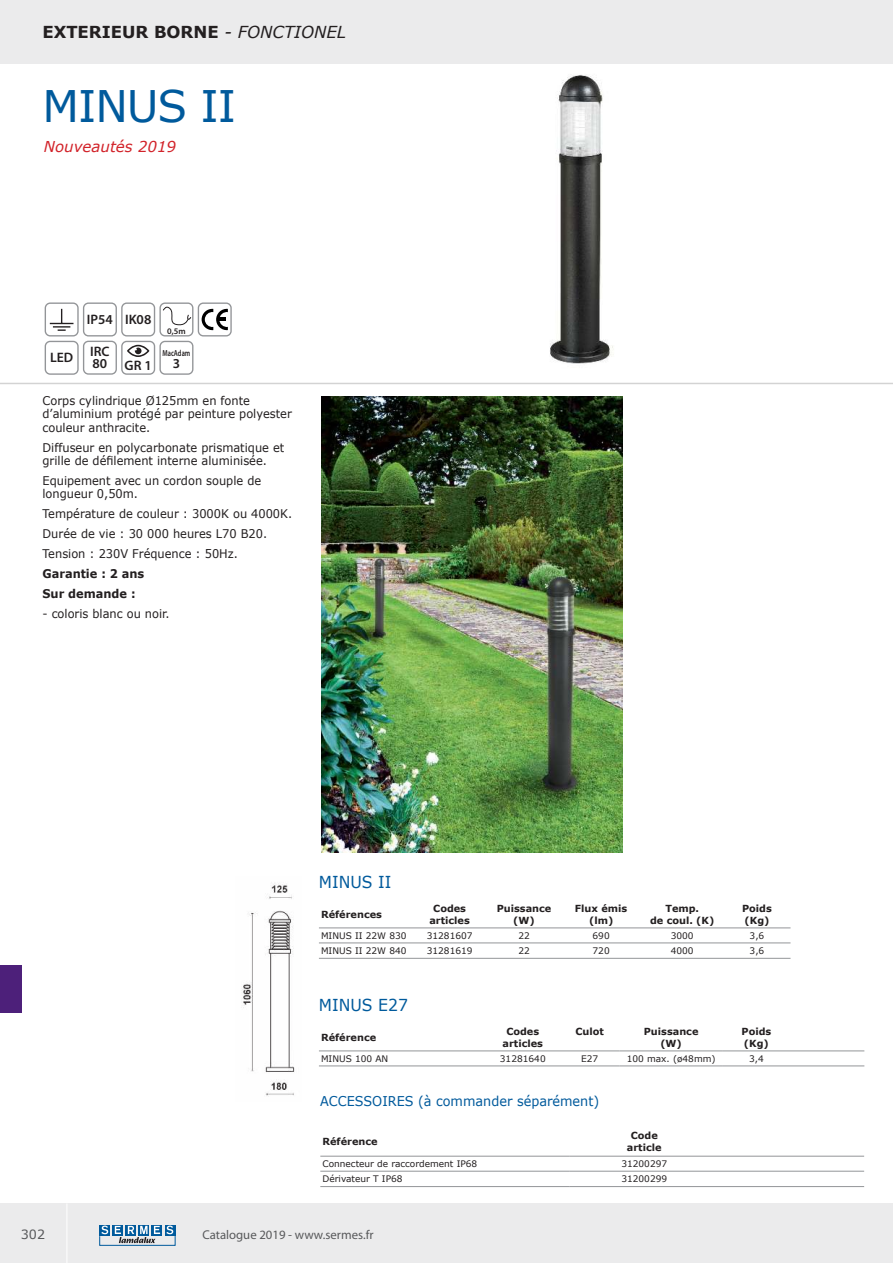
<style>
.page{position:relative;width:893px;height:1263px;background:#fff}
.page>*{position:absolute;margin:0;border:0;box-sizing:border-box;transform-origin:0 0}
.t1{font:43.5px "Verdana";letter-spacing:-.025em;color:#005a9c}
.t2{font:700 16.5px "Verdana";color:#231f20}
.t3{font:16.5px "Verdana";color:#005a9c;scale:.95 1}
.t4{font:italic 15px "Verdana";color:#d2232a}
.t5{font:600 13.65px "Myriad Pro";color:#231f20}
.t6{font:13.5px "Verdana";color:#005a9c;scale:.95 1}
.t7{font:12.75px "Myriad Pro";color:#58595b}
.t8{font:12.75px "Verdana";color:#58595b}
.t9{font:12px/13.5px "Verdana";color:#231f20;scale:.95 1}
.t10{font:700 12px/20px "Verdana";color:#231f20;scale:.95 1}
.t11{font:700 9.75px/12px "Verdana";color:#231f20;text-align:center}
.t12{font:9px "Verdana";color:#231f20}
.t13{font:600 8.7px "Myriad Pro";color:#231f20;scale:.73 1}
.t14{font:600 8.55px "Myriad Pro";color:#231f20}
.s1{font-weight:400;font-style:italic}
</style>
<div class="page">
<div style="left:0;top:1203px;width:893px;height:60px;background:#ebebec"></div>
<hr style="left:67px;top:1203px;width:1px;height:60px;background:#fff">
<svg style="left:152px;top:1225px;width:10px;height:10px"></svg>
<svg style="left:165px;top:1225px;width:10px;height:10px"></svg>
<svg style="left:99px;top:1225px;width:11px;height:10px"></svg>
<div style="left:113px;top:1225px;width:10px;height:10px;background:#337baf"></div>
<svg style="left:101px;top:1225px;width:7px;height:9px"></svg>
<svg style="left:166px;top:1225px;width:7px;height:9px"></svg>
<svg style="left:115px;top:1226px;width:45px;height:17px"></svg>
<div style="left:0;top:0;width:893px;height:64px;background:#ebebec"></div>
<hr style="left:0;top:383px;width:893px;height:1px;background:#231f20">
<div style="left:0;top:965px;width:21px;height:48px;background:#4d207a"></div>
<img style="left:550px;top:75px;width:64px;height:289px">
<hr style="left:319px;top:942px;width:471px;height:1px;background:#939598">
<hr style="left:319px;top:958px;width:471px;height:1px;background:#939598">
<hr style="left:319px;top:927px;width:471px;height:1px;background:#939598">
<hr style="left:319px;top:1065px;width:300px;height:1px;background:#939598">
<hr style="left:619px;top:1065px;width:104px;height:1px;background:#939598">
<hr style="left:723px;top:1065px;width:141px;height:1px;background:#939598">
<hr style="left:319px;top:1050px;width:300px;height:1px;background:#939598">
<hr style="left:619px;top:1050px;width:104px;height:1px;background:#939598">
<hr style="left:723px;top:1050px;width:141px;height:1px;background:#939598">
<div style="left:45px;top:302px;width:34px;height:34px;border:1px solid #939598;border-radius:5px"></div>
<svg style="left:50px;top:309px;width:23px;height:22px"></svg>
<div style="left:83px;top:302px;width:34px;height:34px;border:1px solid #939598;border-radius:5px"></div>
<div style="left:121px;top:302px;width:34px;height:34px;border:1px solid #939598;border-radius:5px"></div>
<div style="left:159px;top:302px;width:34px;height:34px;border:1px solid #939598;border-radius:5px"></div>
<svg style="left:162px;top:304px;width:29px;height:22px"></svg>
<div style="left:45px;top:341px;width:34px;height:34px;border:1px solid #939598;border-radius:5px"></div>
<div style="left:83px;top:341px;width:34px;height:34px;border:1px solid #939598;border-radius:5px"></div>
<div style="left:121px;top:341px;width:34px;height:34px;border:1px solid #939598;border-radius:5px"></div>
<svg style="left:127px;top:345px;width:22px;height:12px"></svg>
<img style="left:242px;top:883px;width:53px;height:213px">
<hr style="left:320px;top:1171px;width:250px;height:1px;background:#939598">
<hr style="left:570px;top:1171px;width:294px;height:1px;background:#939598">
<hr style="left:320px;top:1186px;width:250px;height:1px;background:#939598">
<hr style="left:570px;top:1186px;width:294px;height:1px;background:#939598">
<hr style="left:320px;top:1156px;width:250px;height:1px;background:#939598">
<hr style="left:570px;top:1156px;width:294px;height:1px;background:#939598">
<div style="left:159px;top:341px;width:34px;height:34px;border:1px solid #939598;border-radius:5px"></div>
<img style="left:322px;top:397px;width:300px;height:455px">
<div style="left:198px;top:302px;width:34px;height:34px;border:1px solid #939598;border-radius:5px"></div>
<svg style="left:202px;top:308px;width:26px;height:23px"></svg>
<h2 class="t2" style="left:43px;top:25px;width:305px">EXTERIEUR BORNE <span class="s1">- FONCTIONEL</span></h2>
<h1 class="t1" style="left:43px;top:86px;width:195px">MINUS II</h1>
<p class="t4" style="left:44px;top:138px;width:134px">Nouveautés 2019</p>
<p class="t5" style="left:87px;top:314px;width:66px">IP54 IK08</p>
<p class="t5" style="left:50px;top:349px;width:61px">LED IRC</p>
<p class="t5" style="left:93px;top:358px;width:16px">80</p>
<p class="t5" style="left:125px;top:361px;width:29px">GR 1</p>
<p class="t14" style="left:167px;top:328px;width:20px">0,5m</p>
<p class="t13" style="left:163px;top:350px;width:40px">MacAdam</p>
<p class="t5" style="left:173px;top:358px;width:9px">3</p>
<p class="t9" style="left:43px;top:394px;width:264px">Corps cylindrique Ø125mm en fonte d’aluminium protégé par peinture polyester couleur anthracite.</p>
<p class="t9" style="left:43px;top:441px;width:256px">Diffuseur en polycarbonate prismatique et grille de défilement interne aluminisée.</p>
<p class="t9" style="left:43px;top:474px;width:232px">Equipement avec un cordon souple de longueur 0,50m.</p>
<p class="t9" style="left:43px;top:505px;width:264px;line-height:20px">Température de couleur : 3000K ou 4000K.<br>Durée de vie : 30 000 heures L70 B20.<br>Tension : 230V Fréquence : 50Hz.</p>
<p class="t10" style="left:43px;top:564px;width:109px">Garantie : 2 ans<br>Sur demande :</p>
<p class="t9" style="left:43px;top:607px;width:135px">- coloris blanc ou noir.</p>
<h2 class="t3" style="left:319px;top:875px;width:78px">MINUS II</h2>
<p class="t11" style="left:321px;top:909px;width:62px">Références</p>
<p class="t11" style="left:429px;top:903px;width:42px">Codes articles</p>
<p class="t11" style="left:497px;top:903px;width:56px">Puissance (W)</p>
<p class="t11" style="left:575px;top:903px;width:54px">Flux émis (lm)</p>
<p class="t11" style="left:650px;top:903px;width:66px">Temp.<br>de coul. (K)</p>
<p class="t11" style="left:742px;top:903px;width:31px;text-align:left">Poids (Kg)</p>
<p class="t12" style="left:321px;top:931px;width:87px">MINUS II 22W 830</p>
<p class="t12" style="left:427px;top:931px;width:47px">31281607</p>
<p class="t12" style="left:518px;top:931px;width:13px">22</p>
<p class="t12" style="left:593px;top:931px;width:19px">690</p>
<p class="t12" style="left:671px;top:931px;width:24px">3000</p>
<p class="t12" style="left:750px;top:931px;width:16px">3,6</p>
<p class="t12" style="left:321px;top:947px;width:87px">MINUS II 22W 840</p>
<p class="t12" style="left:427px;top:947px;width:47px">31281619</p>
<p class="t12" style="left:518px;top:947px;width:13px">22</p>
<p class="t12" style="left:593px;top:947px;width:19px">720</p>
<p class="t12" style="left:671px;top:947px;width:24px">4000</p>
<p class="t12" style="left:750px;top:947px;width:16px">3,6</p>
<h2 class="t3" style="left:319px;top:998px;width:95px">MINUS E27</h2>
<p class="t11" style="left:321px;top:1032px;width:57px">Référence</p>
<p class="t11" style="left:503px;top:1026px;width:42px">Codes articles</p>
<p class="t11" style="left:575px;top:1026px;width:30px">Culot</p>
<p class="t11" style="left:644px;top:1026px;width:56px">Puissance (W)</p>
<p class="t11" style="left:741px;top:1026px;width:31px;text-align:left">Poids (Kg)</p>
<p class="t12" style="left:321px;top:1054px;width:69px">MINUS 100 AN</p>
<p class="t12" style="left:500px;top:1054px;width:47px">31281640</p>
<p class="t12" style="left:581px;top:1054px;width:19px">E27</p>
<p class="t12" style="left:627px;top:1054px;width:90px">100 max. (ø48mm)</p>
<p class="t12" style="left:749px;top:1054px;width:16px">3,4</p>
<p class="t6" style="left:320px;top:1094px;width:295px">ACCESSOIRES (à commander séparément)</p>
<p class="t11" style="left:322px;top:1136px;width:57px">Référence</p>
<p class="t11" style="left:627px;top:1130px;width:36px">Code article</p>
<p class="t12" style="left:322px;top:1159px;width:156px">Connecteur de raccordement IP68</p>
<p class="t12" style="left:621px;top:1159px;width:47px">31200297</p>
<p class="t12" style="left:322px;top:1175px;width:82px">Dérivateur T IP68</p>
<p class="t12" style="left:621px;top:1175px;width:47px">31200299</p>
<p class="t8" style="left:21px;top:1229px;width:26px">302</p>
<p class="t7" style="left:202px;top:1230px;width:173px">Catalogue 2019 - www.sermes.fr</p>
</div>
